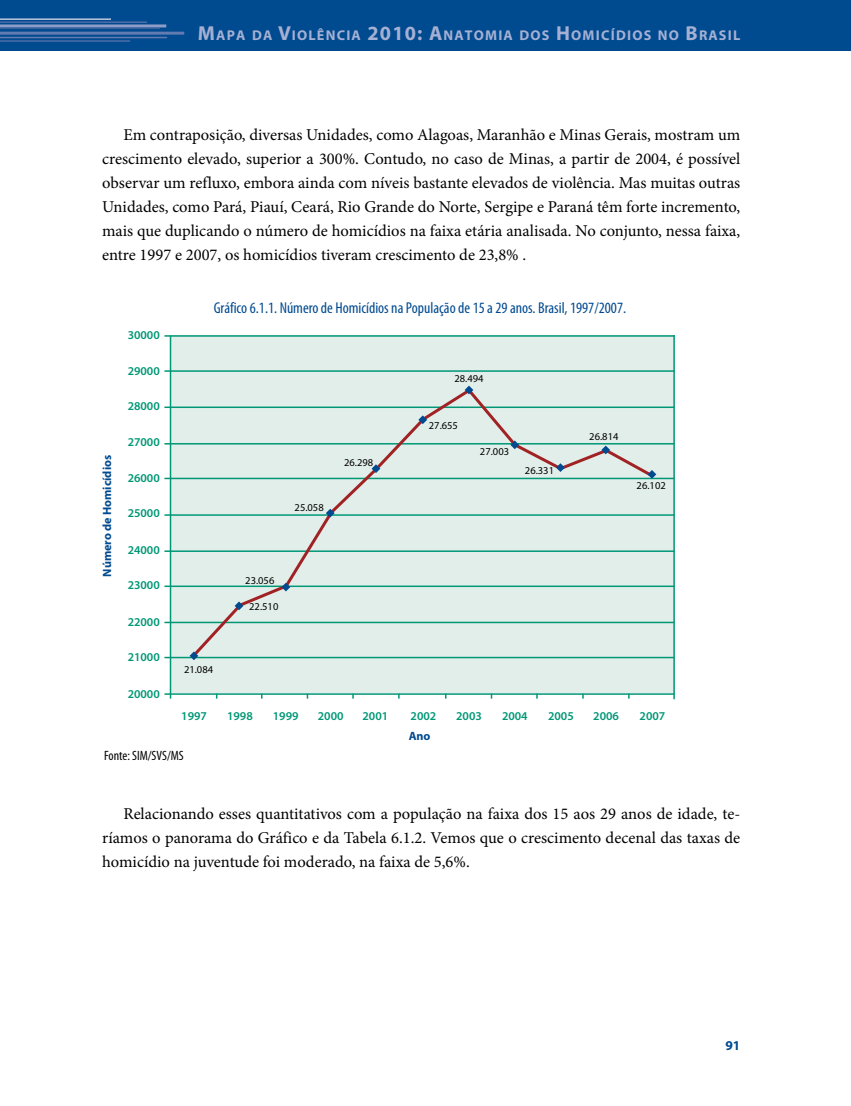
<style>
.page{position:relative;width:851px;height:1106px;background:#fff}
.page>*{position:absolute;margin:0;border:0;box-sizing:border-box;transform-origin:0 0}
.t1{font:16.5px/24px "Minion Pro";color:#000;text-align:justify}
.t2{font:condensed 15.75px "Myriad Pro";color:#004a8f}
.t3{font:700 14.1px "Myriad Pro";letter-spacing:.085em;color:#a5b0d3}
.t4{font:condensed 13.5px "Myriad Pro";color:#000}
.t5{font:700 13.5px "Myriad Pro";color:#004a8f}
.t6{font:600 12px "Myriad Pro";color:#009776}
.t7{font:700 12px "Myriad Pro";color:#004a8f}
.t8{font:10.5px "Myriad Pro";color:#000}
.s1{font-size:20.25px}
</style>
<div class="page">
<div style="left:0;top:0;width:850px;height:51px;background:#004a8f"></div>
<hr style="left:0;top:32px;width:184px;height:3px;background:#627bb1">
<hr style="left:0;top:24px;width:166px;height:3px;background:#8d9dc7">
<hr style="left:0;top:40px;width:130px;height:2px;background:#4d6da8">
<hr style="left:0;top:18px;width:111px;height:2px;background:#bec6e0">
<hr style="left:0;top:37px;width:167px;height:1px;background:#627bb1">
<hr style="left:0;top:27px;width:160px;height:2px;background:#4d6da8">
<hr style="left:0;top:21px;width:147px;height:2px;background:#4d6da8">
<div style="left:170px;top:336px;width:505px;height:357px;background:#e2eee9"></div>
<hr style="left:170px;top:335px;width:1px;height:363px;background:#009776">
<hr style="left:673px;top:335px;width:1px;height:364px;background:#009776">
<hr style="left:164px;top:443px;width:510px;height:1px;background:#009776">
<hr style="left:164px;top:406px;width:510px;height:2px;background:#009776">
<hr style="left:164px;top:370px;width:510px;height:2px;background:#009776">
<hr style="left:164px;top:335px;width:510px;height:2px;background:#009776">
<hr style="left:164px;top:477px;width:510px;height:2px;background:#009776">
<hr style="left:164px;top:514px;width:510px;height:2px;background:#009776">
<hr style="left:164px;top:550px;width:510px;height:2px;background:#009776">
<hr style="left:164px;top:585px;width:510px;height:2px;background:#009776">
<hr style="left:164px;top:621px;width:510px;height:2px;background:#009776">
<hr style="left:164px;top:657px;width:510px;height:1px;background:#009776">
<hr style="left:164px;top:693px;width:510px;height:2px;background:#009776">
<svg style="left:189px;top:389px;width:467px;height:270px"></svg>
<svg style="left:189px;top:651px;width:9px;height:9px"></svg>
<svg style="left:234px;top:601px;width:9px;height:9px"></svg>
<svg style="left:281px;top:582px;width:9px;height:9px"></svg>
<svg style="left:326px;top:509px;width:8px;height:8px"></svg>
<svg style="left:371px;top:464px;width:9px;height:9px"></svg>
<svg style="left:418px;top:415px;width:9px;height:9px"></svg>
<svg style="left:464px;top:385px;width:9px;height:9px"></svg>
<svg style="left:510px;top:440px;width:9px;height:9px"></svg>
<svg style="left:556px;top:463px;width:8px;height:9px"></svg>
<svg style="left:601px;top:445px;width:9px;height:9px"></svg>
<svg style="left:647px;top:470px;width:9px;height:9px"></svg>
<p class="t3" style="left:198px;top:26px;width:544px"><span class="s1">M</span>APA DA <span class="s1">V</span>IOLÊNCIA <span class="s1">2010: A</span>NATOMIA DOS <span class="s1">H</span>OMICÍDIOS NO <span class="s1">B</span>RASIL</p>
<p class="t1" style="left:102px;top:122px;width:639px;text-indent:21px">Em contraposição, diversas Unidades, como Alagoas, Maranhão e Minas Gerais, mostram um crescimento elevado, superior a 300%. Contudo, no caso de Minas, a partir de 2004, é possível observar um refluxo, embora ainda com níveis bastante elevados de violência. Mas muitas outras Unidades, como Pará, Piauí, Ceará, Rio Grande do Norte, Sergipe e Paraná têm forte incremento, mais que duplicando o número de homicídios na faixa etária analisada. No conjunto, nessa faixa, entre 1997 e 2007, os homicídios tiveram crescimento de 23,8% .</p>
<p class="t7" style="left:99px;top:577px;width:123px;rotate:-90deg">Número de Homicídios</p>
<p class="t6" style="left:128px;top:328px;width:34px">30000</p>
<p class="t6" style="left:128px;top:363px;width:34px">29000</p>
<p class="t6" style="left:128px;top:398px;width:34px">28000</p>
<p class="t6" style="left:128px;top:434px;width:34px">27000</p>
<p class="t6" style="left:128px;top:470px;width:34px">26000</p>
<p class="t6" style="left:128px;top:505px;width:34px">25000</p>
<p class="t6" style="left:128px;top:543px;width:34px">24000</p>
<p class="t6" style="left:128px;top:577px;width:34px">23000</p>
<p class="t6" style="left:128px;top:614px;width:34px">22000</p>
<p class="t6" style="left:128px;top:649px;width:34px">21000</p>
<p class="t6" style="left:128px;top:686px;width:34px">20000</p>
<p class="t2" style="left:214px;top:298px;width:414px">Gráfico 6.1.1. Número de Homicídios na População de 15 a 29 anos. Brasil, 1997/2007.</p>
<p class="t8" style="left:454px;top:372px;width:31px">28.494</p>
<p class="t8" style="left:294px;top:501px;width:31px">25.058</p>
<p class="t8" style="left:344px;top:455px;width:31px">26.298</p>
<p class="t8" style="left:429px;top:419px;width:31px">27.655</p>
<p class="t8" style="left:480px;top:445px;width:31px">27.003</p>
<p class="t8" style="left:525px;top:464px;width:31px">26.331</p>
<p class="t8" style="left:589px;top:430px;width:31px">26.814</p>
<p class="t8" style="left:636px;top:479px;width:31px">26.102</p>
<p class="t8" style="left:245px;top:573px;width:31px">23.056</p>
<p class="t8" style="left:249px;top:599px;width:31px">22.510</p>
<p class="t8" style="left:184px;top:663px;width:31px">21.084</p>
<p class="t6" style="left:181px;top:708px;width:27px">1997</p>
<p class="t6" style="left:227px;top:708px;width:27px">1998</p>
<p class="t6" style="left:273px;top:708px;width:27px">1999</p>
<p class="t6" style="left:318px;top:708px;width:27px">2000</p>
<p class="t6" style="left:362px;top:708px;width:27px">2001</p>
<p class="t6" style="left:410px;top:708px;width:27px">2002</p>
<p class="t6" style="left:456px;top:708px;width:27px">2003</p>
<p class="t6" style="left:502px;top:708px;width:27px">2004</p>
<p class="t6" style="left:548px;top:708px;width:27px">2005</p>
<p class="t6" style="left:593px;top:708px;width:27px">2006</p>
<p class="t6" style="left:639px;top:708px;width:27px">2007</p>
<p class="t7" style="left:409px;top:727px;width:23px">Ano</p>
<p class="t4" style="left:104px;top:747px;width:81px">Fonte: SIM/SVS/MS</p>
<p class="t1" style="left:102px;top:801px;width:639px;text-indent:21px">Relacionando esses quantitativos com a população na faixa dos 15 aos 29 anos de idade, te&shy;ríamos o panorama do Gráfico e da Tabela 6.1.2. Vemos que o crescimento decenal das taxas de homicídio na juventude foi moderado, na faixa de 5,6%.</p>
<p class="t5" style="left:725px;top:1036px;width:16px">91</p>
</div>
